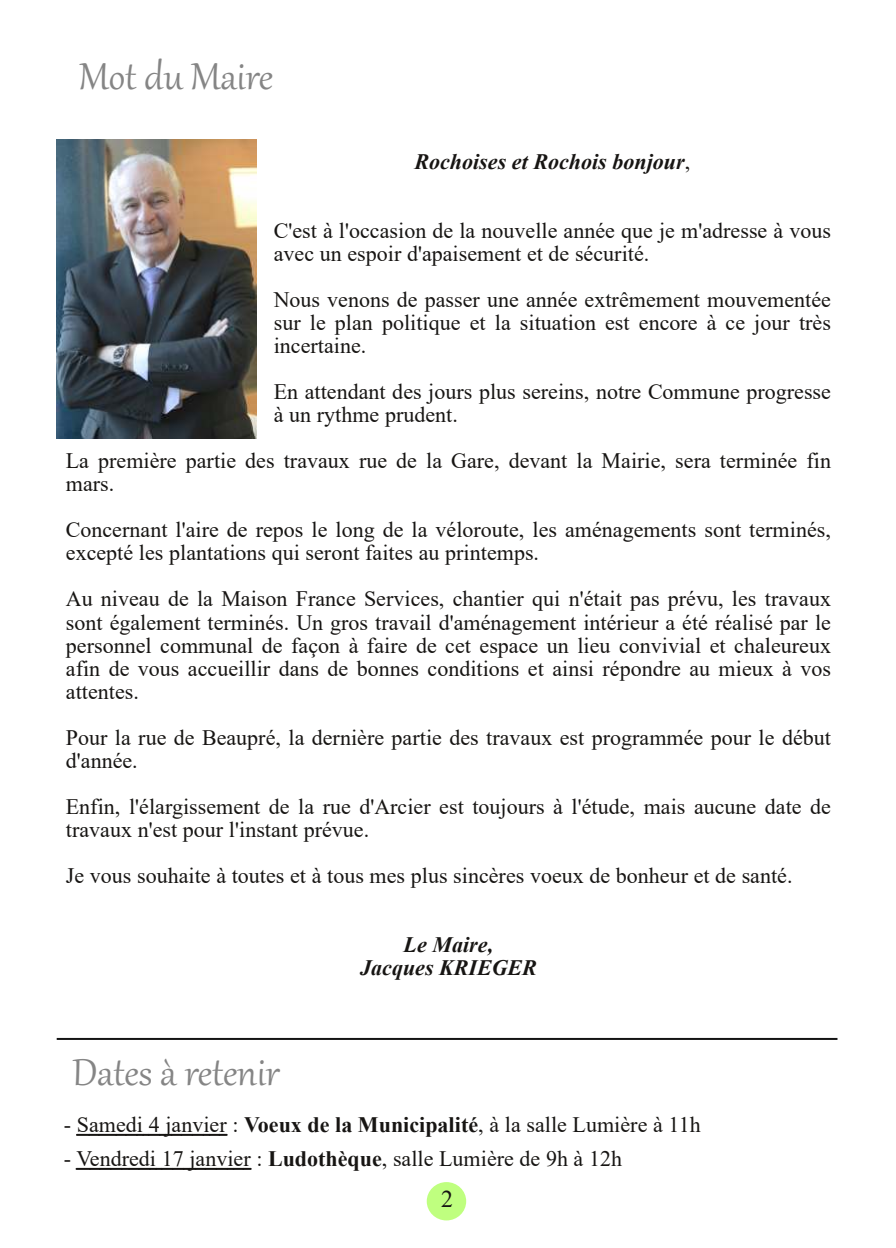
<style>
.page{position:relative;width:896px;height:1248px;background:#fff}
.page>*{position:absolute;margin:0;border:0;box-sizing:border-box;transform-origin:0 0}
.t1{font:46px "Gabriola";color:#858585}
.t2{font:24px "Times New Roman";color:#171513}
.t3{font:22px/23px "Times New Roman";color:#171513}
.t4{font:italic 700 22px/23px "Times New Roman";color:#171513;text-align:center}
.s1{font-weight:400;font-style:normal}
.s2{font-weight:700}
</style>
<div class="page">
<svg style="left:77px;top:1133px;width:150px;height:2px"></svg>
<svg style="left:76px;top:1167px;width:175px;height:2px"></svg>
<div style="left:427px;top:1181px;width:39px;height:39px;background:#bfff7f;border-radius:50%"></div>
<hr style="left:57px;top:1037px;width:780px;height:2px;background:#141414">
<img style="left:57px;top:139px;width:199px;height:299px">
<h1 class="t1" style="left:79px;top:46px;width:195px">Mot du Maire</h1>
<p class="t4" style="left:414px;top:150px;width:277px">Rochoises et Rochois bonjour<span class="s1">,</span></p>
<p class="t3" style="left:274px;top:219px;width:559px">C'est à l'occasion de la nouvelle année que je m'adresse à vous avec un espoir d'apaisement et de sécurité.</p>
<p class="t3" style="left:274px;top:288px;width:559px;text-align:justify">Nous venons de passer une année extrêmement mouvementée sur le plan politique et la situation est encore à ce jour très incertaine.</p>
<p class="t3" style="left:274px;top:380px;width:559px">En attendant des jours plus sereins, notre Commune progresse à un rythme prudent.</p>
<p class="t3" style="left:66px;top:449px;width:766px">La première partie des travaux rue de la Gare, devant la Mairie, sera terminée fin mars.</p>
<p class="t3" style="left:66px;top:518px;width:766px">Concernant l'aire de repos le long de la véloroute, les aménagements sont terminés, excepté les plantations qui seront faites au printemps.</p>
<p class="t3" style="left:66px;top:587px;width:766px;text-align:justify">Au niveau de la Maison France Services, chantier qui n'était pas prévu, les travaux sont également terminés. Un gros travail d'aménagement intérieur a été réalisé par le personnel communal de façon à faire de cet espace un lieu convivial et chaleureux afin de vous accueillir dans de bonnes conditions et ainsi répondre au mieux à vos attentes.</p>
<p class="t3" style="left:66px;top:725px;width:766px">Pour la rue de Beaupré, la dernière partie des travaux est programmée pour le début d'année.</p>
<p class="t3" style="left:66px;top:794px;width:766px">Enfin, l'élargissement de la rue d'Arcier est toujours à l'étude, mais aucune date de travaux n'est pour l'instant prévue.</p>
<p class="t3" style="left:66px;top:863px;width:728px">Je vous souhaite à toutes et à tous mes plus sincères voeux de bonheur et de santé.</p>
<h1 class="t1" style="left:73px;top:1042px;width:208px">Dates à retenir</h1>
<p class="t4" style="left:360px;top:932px;width:178px">Le Maire,<br>Jacques KRIEGER</p>
<p class="t3" style="left:64px;top:1112px;width:638px">- Samedi 4 janvier : <span class="s2">Voeux de la Municipalité</span>, à la salle Lumière à 11h</p>
<p class="t3" style="left:64px;top:1146px;width:560px">- Vendredi 17 janvier : <span class="s2">Ludothèque</span>, salle Lumière de 9h à 12h</p>
<p class="t2" style="left:441px;top:1181px;width:13px">2</p>
</div>
